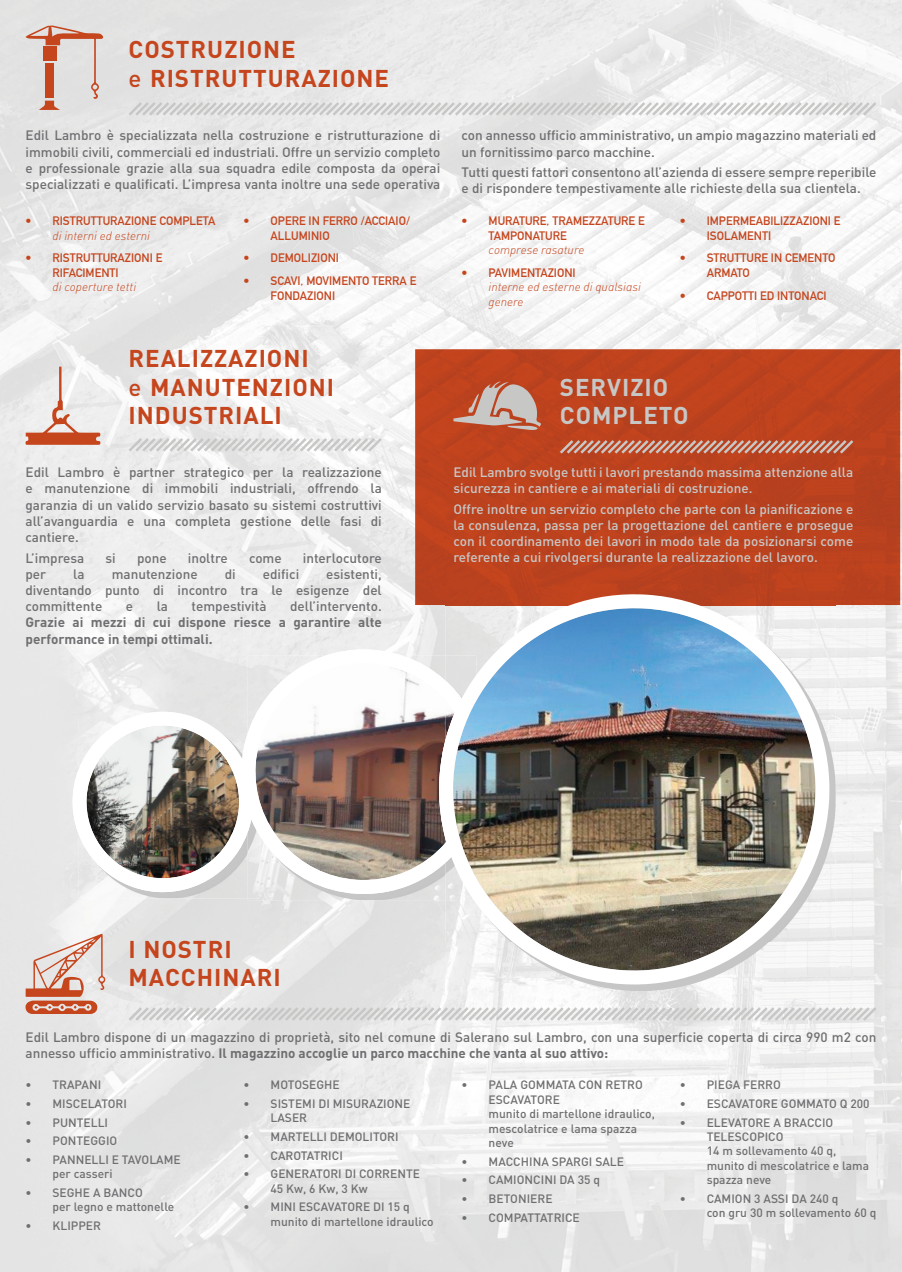
<style>
.page{position:relative;width:902px;height:1272px;background:#fff}
.page>*{position:absolute;margin:0;border:0;box-sizing:border-box;transform-origin:0 0}
.t1{font:700 24px/28.2px "DIN";letter-spacing:.04em;color:#c5451d}
.t2{font:700 24px/27.6px "DIN";letter-spacing:.04em;color:#c7c7c6}
.t3{font:500 13.5px/16.2px "DIN";color:#6f6f72;text-align:justify}
.t4{font:500 13.5px/16.2px "DIN";color:#c7c7c6}
.t5{font:700 13.5px/16.2px "DIN";color:#6f6f72}
.t6{font:500 12px/14.4px "DIN";color:#6f6f72}
.t7{font:700 12px/14.4px "DIN Alternate";color:#c5451d}
.t8{font:12px/14.4px "DIN Light Italic Alt";color:#c5451d}
.s1{font-weight:500}
.s2{font-weight:700}
</style>
<div class="page">
<img style="left:0;top:0;width:901px;height:1271px">
<div style="left:415px;top:349px;width:485px;height:256px;background:#bc421e"></div>
<svg style="left:26px;top:25px;width:78px;height:85px;background:#dbc2ba"></svg>
<svg style="left:128px;top:102px;width:748px;height:14px;background:#dbdbdb"></svg>
<svg style="left:25px;top:366px;width:75px;height:79px"></svg>
<svg style="left:128px;top:438px;width:254px;height:13px;background:#dbdbdb"></svg>
<svg style="left:453px;top:381px;width:88px;height:49px;background:#c28471"></svg>
<svg style="left:560px;top:440px;width:293px;height:13px;background:#c07e6a"></svg>
<svg style="left:25px;top:933px;width:81px;height:80px;background:#ddb9ad"></svg>
<svg style="left:128px;top:1007px;width:748px;height:13px;background:#dad9d9"></svg>
<img style="left:79px;top:893px;width:169px;height:5px">
<svg style="left:71px;top:710px;width:168px;height:183px"></svg>
<img style="left:248px;top:894px;width:11px;height:4px">
<svg style="left:239px;top:647px;width:197px;height:247px"></svg>
<img style="left:436px;top:591px;width:396px;height:396px">
<h1 class="t1" style="left:128px;top:34px;width:262px;line-height:28.8px">COSTRUZIONE<br><span class="s1">e</span> RISTRUTTURAZIONE</h1>
<p class="t3" style="left:26px;top:127px;width:416px">Edil Lambro è specializzata nella costruzione e ristrutturazione di immobili civili, commerciali ed industriali. Offre un servizio completo e professionale grazie alla sua squadra edile composta da operai specializzati e qualificati. L’impresa vanta inoltre una sede operativa</p>
<p class="t3" style="left:461px;top:127px;width:416px">con annesso ufficio amministrativo, un ampio magazzino materiali ed un fornitissimo parco macchine.</p>
<p class="t3" style="left:461px;top:163px;width:416px">Tutti questi fattori consentono all’azienda di essere sempre reperibile e di rispondere tempestivamente alle richieste della sua clientela.</p>
<p class="t7" style="left:26px;top:214px;width:191px">• RISTRUTTURAZIONE COMPLETA</p>
<p class="t8" style="left:53px;top:228px;width:99px">di interni ed esterni</p>
<p class="t7" style="left:53px;top:251px;width:111px;text-indent:-27px">• RISTRUTTURAZIONI E<br>RIFACIMENTI</p>
<p class="t8" style="left:53px;top:279px;width:85px">di coperture tetti</p>
<p class="t7" style="left:270px;top:214px;width:141px;text-indent:-27px">• OPERE IN FERRO /ACCIAIO/<br>ALLUMINIO</p>
<p class="t7" style="left:243px;top:251px;width:97px">• DEMOLIZIONI</p>
<p class="t7" style="left:270px;top:274px;width:147px;text-indent:-27px">• SCAVI, MOVIMENTO TERRA E<br>FONDAZIONI</p>
<h1 class="t1" style="left:128px;top:343px;width:207px">REALIZZAZIONI<br><span class="s1">e</span> MANUTENZIONI<br>INDUSTRIALI</h1>
<p class="t3" style="left:26px;top:464px;width:358px">Edil Lambro è partner strategico per la realizzazione e manutenzione di immobili industriali, offrendo la garanzia di un valido servizio basato su sistemi costruttivi all’avanguardia e una completa gestione delle fasi di cantiere.</p>
<p class="t3" style="left:26px;top:549px;width:60px">L’impresa</p>
<p class="t3" style="left:105px;top:549px;width:12px">si</p>
<p class="t3" style="left:137px;top:549px;width:31px">pone</p>
<p class="t3" style="left:188px;top:549px;width:42px">inoltre</p>
<p class="t3" style="left:249px;top:549px;width:34px">come</p>
<p class="t3" style="left:303px;top:549px;width:80px">interlocutore</p>
<p class="t3" style="left:26px;top:565px;width:22px">per</p>
<p class="t3" style="left:73px;top:565px;width:13px">la</p>
<p class="t3" style="left:112px;top:565px;width:87px">manutenzione</p>
<p class="t3" style="left:225px;top:565px;width:13px">di</p>
<p class="t3" style="left:263px;top:565px;width:38px">edifici</p>
<p class="t3" style="left:26px;top:565px;width:358px;text-indent:301px">esistenti, diventando punto di incontro tra le esigenze del committente</p>
<p class="t3" style="left:126px;top:597px;width:9px">e</p>
<p class="t3" style="left:157px;top:597px;width:13px">la</p>
<p class="t3" style="left:192px;top:597px;width:76px">tempestività</p>
<p class="t3" style="left:290px;top:597px;width:93px">dell’intervento.</p>
<p class="t5" style="left:26px;top:614px;width:358px">Grazie ai mezzi di cui dispone riesce a garantire alte performance in tempi ottimali.</p>
<p class="t7" style="left:488px;top:214px;width:158px;text-indent:-27px">• MURATURE, TRAMEZZATURE E<br>TAMPONATURE</p>
<p class="t8" style="left:488px;top:242px;width:97px">comprese rasature</p>
<p class="t7" style="left:461px;top:265px;width:115px">• PAVIMENTAZIONI</p>
<p class="t8" style="left:488px;top:279px;width:154px">interne ed esterne di qualsiasi genere</p>
<p class="t7" style="left:706px;top:214px;width:135px;text-indent:-27px">• IMPERMEABILIZZAZIONI E<br>ISOLAMENTI</p>
<p class="t7" style="left:706px;top:251px;width:130px;text-indent:-27px">• STRUTTURE IN CEMENTO<br>ARMATO</p>
<p class="t7" style="left:679px;top:288px;width:148px">• CAPPOTTI ED INTONACI</p>
<h1 class="t2" style="left:560px;top:372px;width:130px">SERVIZIO<br>COMPLETO</h1>
<p class="t4" style="left:453px;top:464px;width:401px">Edil Lambro svolge tutti i lavori prestando massima attenzione alla sicurezza in cantiere e ai materiali di costruzione.</p>
<p class="t4" style="left:453px;top:500px;width:401px;text-align:justify">Offre inoltre un servizio completo che parte con la pianificazione e la consulenza, passa per la progettazione del cantiere e prosegue con il coordinamento dei lavori in modo tale da posizionarsi come referente a cui rivolgersi durante la realizzazione del lavoro.</p>
<h1 class="t1" style="left:128px;top:934px;width:154px;line-height:27.6px">I NOSTRI<br>MACCHINARI</h1>
<p class="t3" style="left:26px;top:1028px;width:852px">Edil Lambro dispone di un magazzino di proprietà, sito nel comune di Salerano sul Lambro, con una superficie coperta di circa 990 m2 con annesso ufficio amministrativo. <span class="s2">Il magazzino accoglie un parco macchine che vanta al suo attivo:</span></p>
<p class="t6" style="left:26px;top:1077px;width:77px">• TRAPANI</p>
<p class="t6" style="left:26px;top:1096px;width:103px">• MISCELATORI</p>
<p class="t6" style="left:26px;top:1114px;width:84px">• PUNTELLI</p>
<p class="t6" style="left:26px;top:1133px;width:93px">• PONTEGGIO</p>
<p class="t6" style="left:53px;top:1151px;width:130px;text-indent:-27px">• PANNELLI E TAVOLAME per casseri</p>
<p class="t6" style="left:53px;top:1185px;width:123px;text-indent:-27px">• SEGHE A BANCO<br>per legno e mattonelle</p>
<p class="t6" style="left:26px;top:1218px;width:77px">• KLIPPER</p>
<p class="t6" style="left:679px;top:1077px;width:103px">• PIEGA FERRO</p>
<p class="t6" style="left:679px;top:1095px;width:191px">• ESCAVATORE GOMMATO Q 200</p>
<p class="t6" style="left:706px;top:1114px;width:164px;text-indent:-27px">• ELEVATORE A BRACCIO<br>TELESCOPICO<br>14 m sollevamento 40 q, munito di mescolatrice e lama spazza neve</p>
<p class="t6" style="left:706px;top:1190px;width:171px;text-indent:-27px">• CAMION 3 ASSI DA 240 q<br>con gru 30 m sollevamento 60 q</p>
<p class="t6" style="left:488px;top:1077px;width:168px;text-indent:-27px">• PALA GOMMATA CON RETRO<br>ESCAVATORE<br>munito di martellone idraulico, mescolatrice e lama spazza neve</p>
<p class="t6" style="left:461px;top:1153px;width:164px">• MACCHINA SPARGI SALE</p>
<p class="t6" style="left:461px;top:1172px;width:140px">• CAMIONCINI DA 35 q</p>
<p class="t6" style="left:461px;top:1190px;width:92px">• BETONIERE</p>
<p class="t6" style="left:461px;top:1209px;width:120px">• COMPATTATRICE</p>
<p class="t6" style="left:243px;top:1077px;width:98px">• MOTOSEGHE</p>
<p class="t6" style="left:270px;top:1095px;width:141px;text-indent:-27px">• SISTEMI DI MISURAZIONE<br>LASER</p>
<p class="t6" style="left:243px;top:1129px;width:157px">• MARTELLI DEMOLITORI</p>
<p class="t6" style="left:243px;top:1147px;width:101px">• CAROTATRICI</p>
<p class="t6" style="left:270px;top:1166px;width:151px;text-indent:-27px">• GENERATORI DI CORRENTE<br>45 Kw, 6 Kw, 3 Kw</p>
<p class="t6" style="left:270px;top:1199px;width:164px;text-indent:-27px">• MINI ESCAVATORE DI 15 q munito di martellone idraulico</p>
</div>
